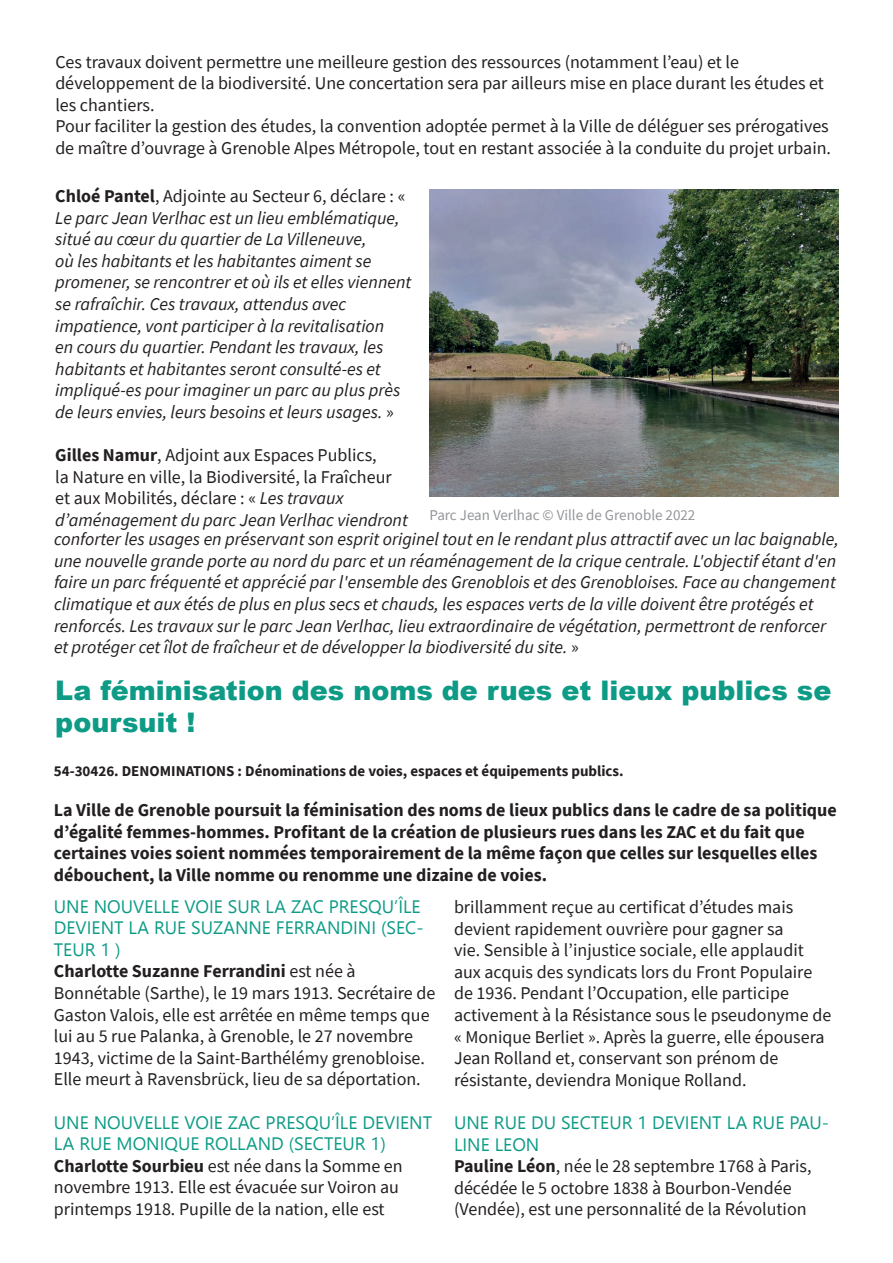
<style>
.page{position:relative;width:893px;height:1263px;background:#fff}
.page>*{position:absolute;margin:0;border:0;box-sizing:border-box;transform-origin:0 0}
.t1{font:900 27px/32.4px "Arial";color:#0d9b86}
.t2{font:18px/21.6px "Source Sans Pro";color:#231f20}
.t3{font:italic 18px/21.6px "Source Sans Pro";color:#231f20}
.t4{font:700 18px/21.6px "Source Sans Pro";color:#231f20}
.t5{font:700 15px "Source Sans Pro";color:#231f20}
.t6{font:15px "Source Sans Pro";color:#939598}
.s1{font-weight:700;font-style:normal}
.s2{font-style:normal}
.s3{font-weight:700}
.s4{font-style:italic}
</style>
<div class="page">
<img style="left:429px;top:189px;width:410px;height:308px">
<p class="t2" style="left:55px;top:51px;width:777px">Ces travaux doivent permettre une meilleure gestion des ressources (notamment l’eau) et le développement de la biodiversité. Une concertation sera par ailleurs mise en place durant les études et les chantiers.<br>Pour faciliter la gestion des études, la convention adoptée permet à la Ville de déléguer ses prérogatives de maître d’ouvrage à Grenoble Alpes Métropole, tout en restant associée à la conduite du projet urbain.</p>
<p class="t3" style="left:55px;top:185px;width:358px"><span class="s1">Chloé Pantel</span><span class="s2">, Adjointe au Secteur 6, déclare : « </span>Le parc Jean Verlhac est un lieu emblématique, situé au cœur du quartier de La Villeneuve,<br>où les habitants et les habitantes aiment se promener, se rencontrer et où ils et elles viennent se rafraîchir. Ces travaux, attendus avec impatience, vont participer à la revitalisation<br>en cours du quartier. Pendant les travaux, les habitants et habitantes seront consulté-es et impliqué-es pour imaginer un parc au plus près de leurs envies, leurs besoins et leurs usages. <span class="s2">»</span></p>
<p class="t2" style="left:55px;top:444px;width:354px"><span class="s3">Gilles Namur</span>, Adjoint aux Espaces Publics,<br>la Nature en ville, la Biodiversité, la Fraîcheur et aux Mobilités, déclare : « <span class="s4">Les travaux d’aménagement du parc Jean Verlhac viendront</span></p>
<p class="t6" style="left:429px;top:506px;width:267px">Parc Jean Verlhac © Ville de Grenoble 2022</p>
<p class="t3" style="left:54px;top:528px;width:786px">conforter les usages en préservant son esprit originel tout en le rendant plus attractif avec un lac baignable, une nouvelle grande porte au nord du parc et un réaménagement de la crique centrale. L'objectif étant d'en faire un parc fréquenté et apprécié par l'ensemble des Grenoblois et des Grenobloises. Face au changement climatique et aux étés de plus en plus secs et chauds, les espaces verts de la ville doivent être protégés et renforcés. Les travaux sur le parc Jean Verlhac, lieu extraordinaire de végétation, permettront de renforcer et protéger cet îlot de fraîcheur et de développer la biodiversité du site. <span class="s2">»</span></p>
<h1 class="t1" style="left:55px;top:673px;width:778px">La féminisation des noms de rues et lieux publics se poursuit !</h1>
<p class="t5" style="left:54px;top:760px;width:571px">54-30426. DENOMINATIONS : Dénominations de voies, espaces et équipements publics.</p>
<p class="t4" style="left:54px;top:799px;width:784px">La Ville de Grenoble poursuit la féminisation des noms de lieux publics dans le cadre de sa politique d’égalité femmes-hommes. Profitant de la création de plusieurs rues dans les ZAC et du fait que certaines voies soient nommées temporairement de la même façon que celles sur lesquelles elles débouchent, la Ville nomme ou renomme une dizaine de voies.</p>
<p class="t2" style="left:54px;top:960px;width:383px"><span class="s3">Charlotte Suzanne Ferrandini</span> est née à Bonnétable (Sarthe), le 19 mars 1913. Secrétaire de Gaston Valois, elle est arrêtée en même temps que lui au 5 rue Palanka, à Grenoble, le 27 novembre 1943, victime de la Saint-Barthélémy grenobloise.<br>Elle meurt à Ravensbrück, lieu de sa déportation.</p>
<p class="t2" style="left:454px;top:896px;width:379px">brillamment reçue au certificat d’études mais devient rapidement ouvrière pour gagner sa<br>vie. Sensible à l’injustice sociale, elle applaudit aux acquis des syndicats lors du Front Populaire de 1936. Pendant l’Occupation, elle participe activement à la Résistance sous le pseudonyme de « Monique Berliet ». Après la guerre, elle épousera Jean Rolland et, conservant son prénom de résistante, deviendra Monique Rolland.</p>
<p class="t2" style="left:54px;top:1155px;width:350px"><span class="s3">Charlotte Sourbieu</span> est née dans la Somme en novembre 1913. Elle est évacuée sur Voiron au printemps 1918. Pupille de la nation, elle est</p>
<p class="t2" style="left:454px;top:1155px;width:359px"><span class="s3">Pauline Léon</span>, née le 28 septembre 1768 à Paris, décédée le 5 octobre 1838 à Bourbon-Vendée (Vendée), est une personnalité de la Révolution</p>
</div>
